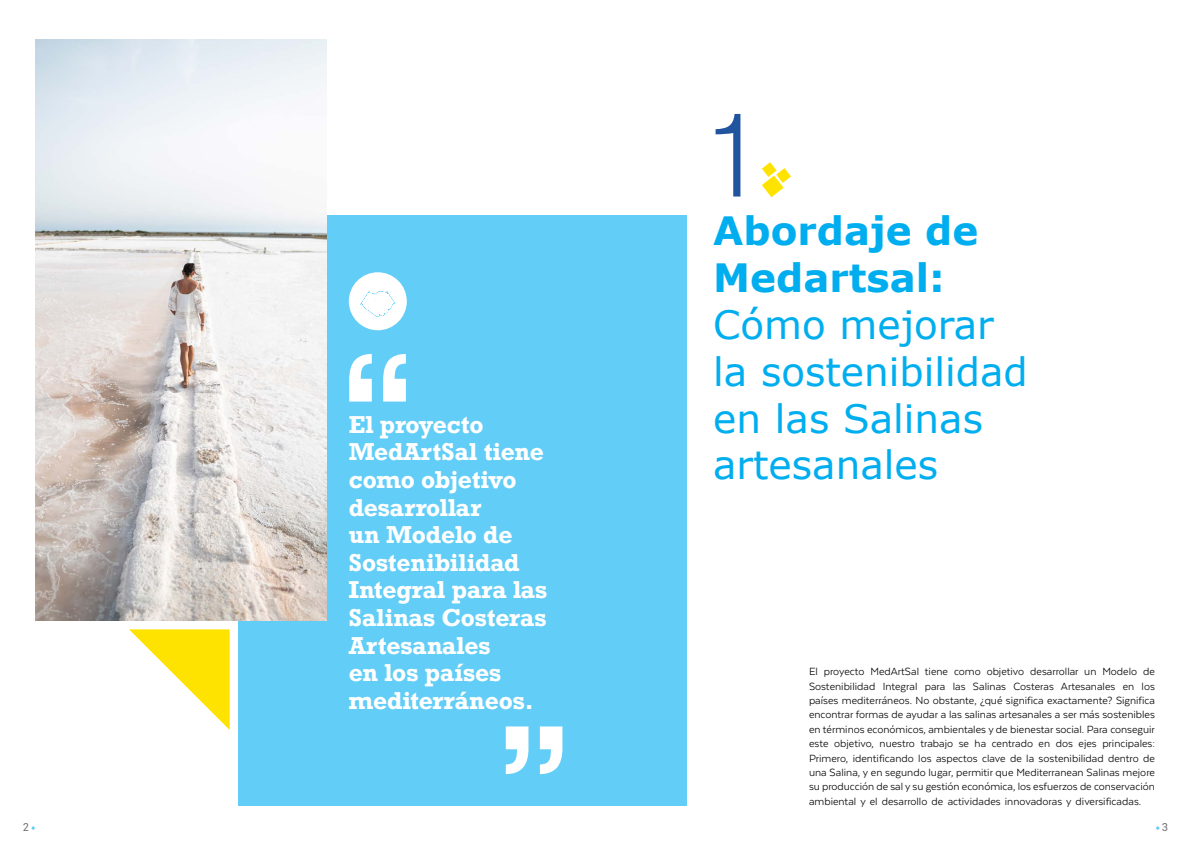
<style>
.page{position:relative;width:1191px;height:842px;background:#fff}
.page>*{position:absolute;margin:0;border:0;box-sizing:border-box;transform-origin:0 0}
.t1{font:700 128px "Rockwell";color:#fff}
.t2{font:300 condensed 111px "Helvetica";color:#21549e}
.t3{font:39px/46.8px "Verdana";color:#00aeef}
.t4{font:700 39px/46.8px "Verdana";color:#00aeef}
.t5{font:700 23px/27.6px "Rockwell";color:#fff}
.t6{font:12px/14.4px "Texta";color:#000;text-align:justify}
.t7{font:11px "Roboto";color:#767276}
</style>
<div class="page">
<svg style="left:31px;top:826px;width:4px;height:4px"></svg>
<div style="left:238px;top:215px;width:448px;height:591px;background:#62cdf6"></div>
<img style="left:36px;top:40px;width:290px;height:581px">
<svg style="left:129px;top:629px;width:101px;height:101px"></svg>
<svg style="left:762px;top:162px;width:29px;height:35px"></svg>
<svg style="left:349px;top:272px;width:58px;height:58px"></svg>
<h1 class="t1" style="left:340px;top:319px;width:76px">“</h1>
<h3 class="t5" style="left:349px;top:410px;width:200px">El proyecto<br>MedArtSal tiene como objetivo desarrollar<br>un Modelo de<br>Sostenibilidad<br>Integral para las<br>Salinas Costeras<br>Artesanales<br>en los países mediterráneos.</h3>
<h1 class="t1" style="left:571px;top:809px;width:76px;rotate:-180deg">“</h1>
<h2 class="t2" style="left:709px;top:87px;width:51px">1</h2>
<h3 class="t4" style="left:713px;top:208px;width:267px">Abordaje de<br>Medartsal:</h3>
<h3 class="t3" style="left:713px;top:302px;width:316px">Cómo mejorar la sostenibilidad en las Salinas artesanales</h3>
<p class="t6" style="left:809px;top:664px;width:347px">El proyecto MedArtSal tiene como objetivo desarrollar un Modelo de Sostenibilidad Integral para las Salinas Costeras Artesanales en los países mediterráneos. No obstante, ¿qué significa exactamente? Significa encontrar formas de ayudar a las salinas artesanales a ser más sostenibles en términos económicos, ambientales y de bienestar social. Para conseguir este objetivo, nuestro trabajo se ha centrado en dos ejes principales:<br>Primero, identificando los aspectos clave de la sostenibilidad dentro de una Salina, y en segundo lugar, permitir que Mediterranean Salinas mejore su producción de sal y su gestión económica, los esfuerzos de conservación ambiental y el desarrollo de actividades innovadoras y diversificadas.</p>
<p class="t7" style="left:23px;top:819px;width:8px">2</p>
<p class="t7" style="left:1161px;top:819px;width:8px">3</p>
</div>
